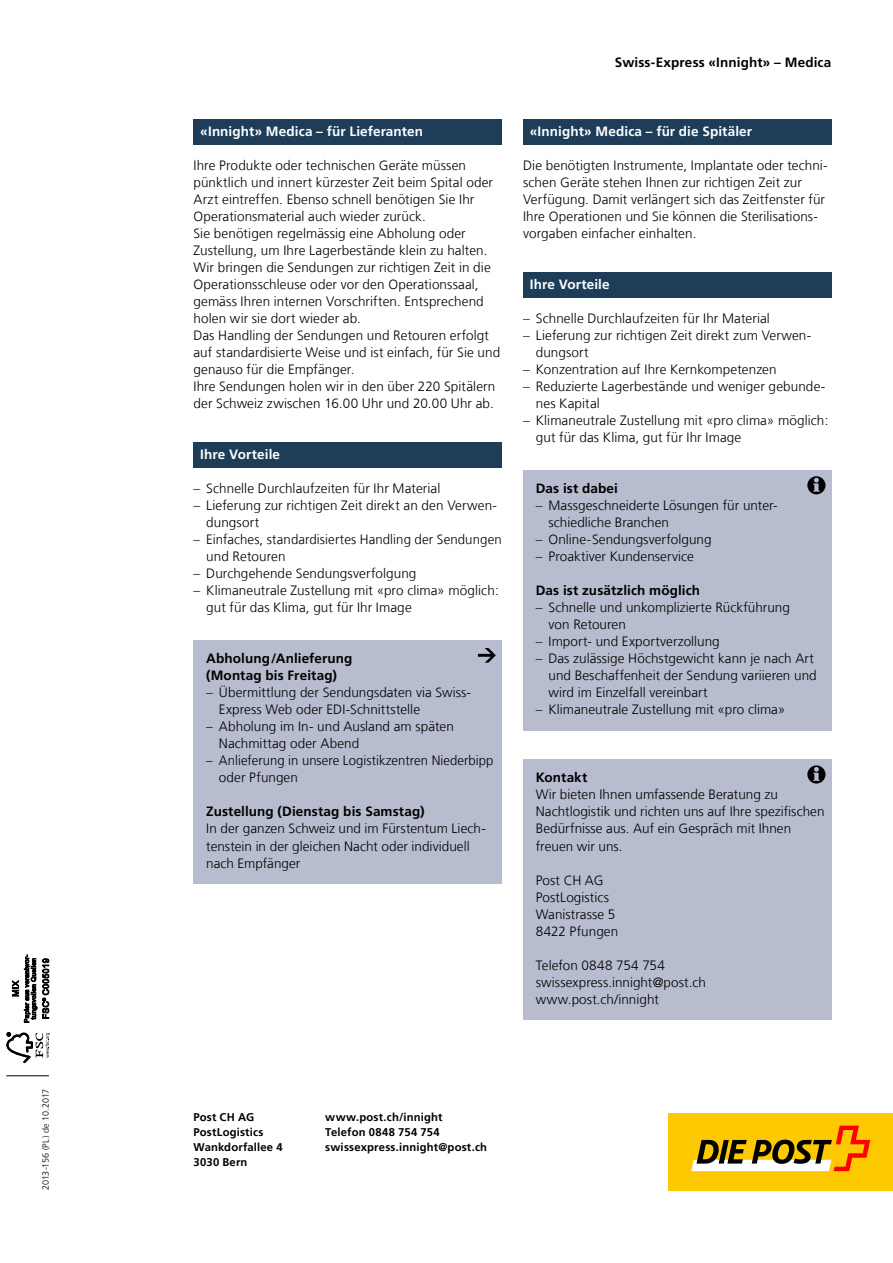
<style>
.page{position:relative;width:893px;height:1263px;background:#fff}
.page>*{position:absolute;margin:0;border:0;box-sizing:border-box;transform-origin:0 0}
.t1{font:300 13.5px/17px "Frutiger LT Com";letter-spacing:.005em;color:#000}
.t2{font:700 13.5px/17px "Frutiger LT Com";letter-spacing:.01em;color:#000}
.t3{font:700 13.5px "Frutiger LT Com";letter-spacing:.01em;color:#fff}
.t4{font:700 11.25px "Frutiger LT Com";letter-spacing:.015em;color:#000}
.t5{font:300 9px "Frutiger LT Com";letter-spacing:-.01em;color:#000}
</style>
<div class="page">
<div style="left:523px;top:759px;width:308px;height:39px;background:#b7bdce"></div>
<div style="left:523px;top:776px;width:308px;height:91px;background:#b7bdce"></div>
<div style="left:523px;top:862px;width:308px;height:39px;background:#b7bdce"></div>
<div style="left:523px;top:896px;width:308px;height:39px;background:#b7bdce"></div>
<div style="left:523px;top:930px;width:308px;height:39px;background:#b7bdce"></div>
<div style="left:523px;top:964px;width:308px;height:39px;background:#b7bdce"></div>
<div style="left:523px;top:981px;width:308px;height:39px;background:#b7bdce"></div>
<div style="left:523px;top:470px;width:308px;height:39px;background:#b7bdce"></div>
<div style="left:523px;top:487px;width:308px;height:56px;background:#b7bdce"></div>
<div style="left:523px;top:538px;width:308px;height:39px;background:#b7bdce"></div>
<div style="left:523px;top:572px;width:308px;height:39px;background:#b7bdce"></div>
<div style="left:523px;top:589px;width:308px;height:56px;background:#b7bdce"></div>
<div style="left:523px;top:640px;width:308px;height:73px;background:#b7bdce"></div>
<div style="left:523px;top:691px;width:308px;height:39px;background:#b7bdce"></div>
<div style="left:193px;top:119px;width:309px;height:26px;background:#1d3d59"></div>
<div style="left:193px;top:442px;width:309px;height:26px;background:#1d3d59"></div>
<div style="left:523px;top:119px;width:308px;height:26px;background:#1d3d59"></div>
<div style="left:523px;top:272px;width:308px;height:26px;background:#1d3d59"></div>
<div style="left:193px;top:640px;width:309px;height:56px;background:#b7bdce"></div>
<div style="left:193px;top:674px;width:309px;height:56px;background:#b7bdce"></div>
<div style="left:193px;top:708px;width:309px;height:56px;background:#b7bdce"></div>
<div style="left:193px;top:742px;width:309px;height:56px;background:#b7bdce"></div>
<div style="left:193px;top:794px;width:309px;height:39px;background:#b7bdce"></div>
<div style="left:193px;top:811px;width:309px;height:73px;background:#b7bdce"></div>
<svg style="left:6px;top:1032px;width:44px;height:31px"></svg>
<svg style="left:12px;top:955px;width:37px;height:67px"></svg>
<hr style="left:6px;top:1075px;width:43px;height:1px;background:#000">
<svg style="left:807px;top:476px;width:18px;height:18px"></svg>
<svg style="left:478px;top:648px;width:18px;height:15px"></svg>
<div style="left:669px;top:1113px;width:224px;height:78px;background:#fec900"></div>
<svg style="left:691px;top:1125px;width:179px;height:46px"></svg>
<svg style="left:807px;top:765px;width:18px;height:18px"></svg>
<p class="t5" style="left:41px;top:1190px;width:103px;rotate:-90deg">2013-156 (PL) de 10.2017</p>
<p class="t2" style="left:615px;top:54px;width:218px">Swiss-Express «Innight» – Medica</p>
<h2 class="t3" style="left:200px;top:123px;width:224px">«Innight» Medica – für Lieferanten</h2>
<p class="t1" style="left:193px;top:157px;width:301px">Ihre Produkte oder technischen Geräte müssen pünktlich und innert kürzester Zeit beim Spital oder Arzt eintreffen. Ebenso schnell benötigen Sie Ihr Operationsmaterial auch wieder zurück.</p>
<p class="t1" style="left:193px;top:225px;width:299px">Sie benötigen regelmässig eine Abholung oder Zustellung, um Ihre Lagerbestände klein zu halten.<br>Wir bringen die Sendungen zur richtigen Zeit in die Operationsschleuse oder vor den Operationssaal, gemäss Ihren internen Vorschriften. Entsprechend holen wir sie dort wieder ab.</p>
<p class="t1" style="left:193px;top:327px;width:308px">Das Handling der Sendungen und Retouren erfolgt auf standardisierte Weise und ist einfach, für Sie und genauso für die Empfänger.</p>
<p class="t1" style="left:193px;top:378px;width:303px">Ihre Sendungen holen wir in den über 220 Spitälern der Schweiz zwischen 16.00 Uhr und 20.00 Uhr ab.</p>
<h2 class="t3" style="left:200px;top:447px;width:81px">Ihre Vorteile</h2>
<p class="t1" style="left:193px;top:480px;width:248px">– Schnelle Durchlaufzeiten für Ihr Material</p>
<p class="t1" style="left:206px;top:497px;width:291px;text-indent:-13px">– Lieferung zur richtigen Zeit direkt an den Verwen&shy;dungsort</p>
<p class="t1" style="left:206px;top:531px;width:297px;text-indent:-13px">– Einfaches, standardisiertes Handling der Sendungen und Retouren</p>
<p class="t1" style="left:193px;top:565px;width:224px">– Durchgehende Sendungsverfolgung</p>
<p class="t1" style="left:206px;top:582px;width:294px;text-indent:-13px">– Klimaneutrale Zustellung mit «pro clima» möglich: gut für das Klima, gut für Ihr Image</p>
<h3 class="t2" style="left:206px;top:650px;width:148px">Abholung/Anlieferung (Montag bis Freitag)</h3>
<p class="t1" style="left:219px;top:684px;width:254px;text-indent:-13px">– Übermittlung der Sendungsdaten via Swiss-<br>Express Web oder EDI-Schnittstelle</p>
<p class="t1" style="left:219px;top:718px;width:236px;text-indent:-13px">– Abholung im In- und Ausland am späten<br>Nachmittag oder Abend</p>
<p class="t1" style="left:219px;top:752px;width:276px;text-indent:-13px">– Anlieferung in unsere Logistikzentren Niederbipp oder Pfungen</p>
<h3 class="t2" style="left:206px;top:803px;width:220px">Zustellung (Dienstag bis Samstag)</h3>
<p class="t1" style="left:206px;top:820px;width:280px">In der ganzen Schweiz und im Fürstentum Liech&shy;tenstein in der gleichen Nacht oder individuell nach Empfänger</p>
<h2 class="t3" style="left:530px;top:123px;width:224px">«Innight» Medica – für die Spitäler</h2>
<p class="t1" style="left:523px;top:157px;width:305px">Die benötigten Instrumente, Implantate oder techni&shy;schen Geräte stehen Ihnen zur richtigen Zeit zur Verfügung. Damit verlängert sich das Zeitfenster für Ihre Operationen und Sie können die Sterilisations&shy;vorgaben einfacher einhalten.</p>
<h2 class="t3" style="left:530px;top:277px;width:81px">Ihre Vorteile</h2>
<p class="t1" style="left:523px;top:310px;width:248px">– Schnelle Durchlaufzeiten für Ihr Material</p>
<p class="t1" style="left:536px;top:327px;width:276px;text-indent:-13px">– Lieferung zur richtigen Zeit direkt zum Verwen&shy;dungsort</p>
<p class="t1" style="left:523px;top:361px;width:255px">– Konzentration auf Ihre Kernkompetenzen</p>
<p class="t1" style="left:536px;top:378px;width:290px;text-indent:-13px">– Reduzierte Lagerbestände und weniger gebunde&shy;nes Kapital</p>
<p class="t1" style="left:536px;top:412px;width:294px;text-indent:-13px">– Klimaneutrale Zustellung mit «pro clima» möglich: gut für das Klima, gut für Ihr Image</p>
<h3 class="t2" style="left:536px;top:480px;width:84px">Das ist dabei</h3>
<p class="t1" style="left:549px;top:497px;width:230px;text-indent:-13px">– Massgeschneiderte Lösungen für unter&shy;schiedliche Branchen</p>
<p class="t1" style="left:536px;top:531px;width:177px">– Online-Sendungsverfolgung</p>
<p class="t1" style="left:536px;top:548px;width:160px">– Proaktiver Kundenservice</p>
<h3 class="t2" style="left:536px;top:582px;width:166px">Das ist zusätzlich möglich</h3>
<p class="t1" style="left:549px;top:599px;width:243px;text-indent:-13px">– Schnelle und unkomplizierte Rückführung von Retouren</p>
<p class="t1" style="left:536px;top:633px;width:185px">– Import- und Exportverzollung</p>
<p class="t1" style="left:549px;top:650px;width:270px;text-indent:-13px">– Das zulässige Höchstgewicht kann je nach Art und Beschaffenheit der Sendung variieren und wird im Einzelfall vereinbart</p>
<p class="t1" style="left:536px;top:701px;width:251px">– Klimaneutrale Zustellung mit «pro clima»</p>
<h3 class="t2" style="left:536px;top:769px;width:53px">Kontakt</h3>
<p class="t1" style="left:536px;top:786px;width:290px">Wir bieten Ihnen umfassende Beratung zu Nachtlogistik und richten uns auf Ihre spezifischen Bedürfnisse aus. Auf ein Gespräch mit Ihnen freuen wir uns.</p>
<p class="t1" style="left:536px;top:871px;width:69px">Post CH AG</p>
<p class="t1" style="left:536px;top:888px;width:75px">PostLogistics</p>
<p class="t1" style="left:536px;top:905px;width:81px">Wanistrasse 5</p>
<p class="t1" style="left:536px;top:922px;width:84px">8422 Pfungen</p>
<p class="t1" style="left:536px;top:956px;width:131px">Telefon 0848 754 754</p>
<p class="t1" style="left:536px;top:973px;width:172px">swissexpress.innight@post.ch</p>
<p class="t1" style="left:536px;top:990px;width:125px">www.post.ch/innight</p>
<p class="t4" style="left:193px;top:1111px;width:62px">Post CH AG</p>
<p class="t4" style="left:193px;top:1125px;width:71px">PostLogistics</p>
<p class="t4" style="left:193px;top:1140px;width:91px">Wankdorfallee 4</p>
<p class="t4" style="left:193px;top:1155px;width:55px">3030 Bern</p>
<p class="t4" style="left:325px;top:1111px;width:119px">www.post.ch/innight</p>
<p class="t4" style="left:325px;top:1125px;width:116px">Telefon 0848 754 754</p>
<p class="t4" style="left:325px;top:1140px;width:163px">swissexpress.innight@post.ch</p>
</div>
